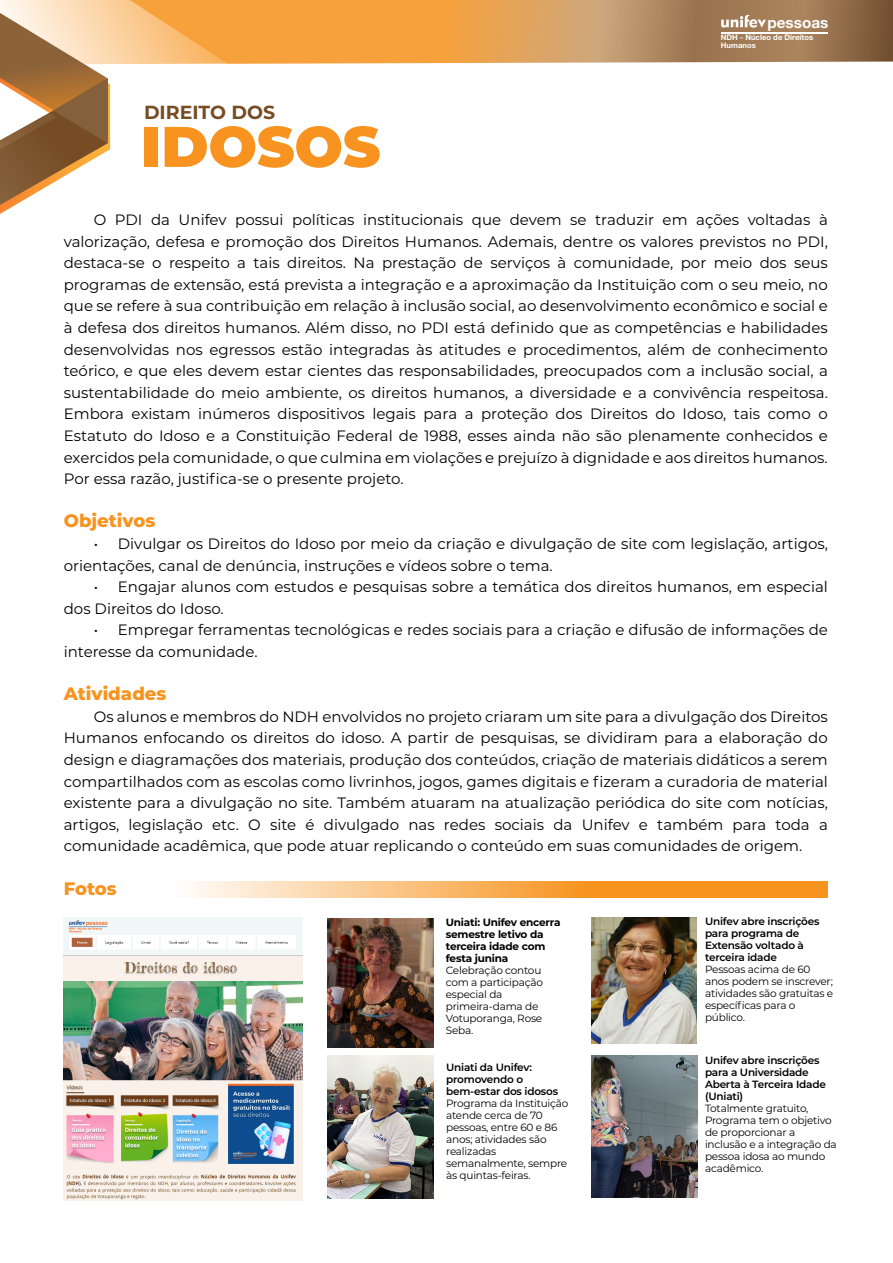
<style>
.page{position:relative;width:893px;height:1263px;background:#fff}
.page>*{position:absolute;margin:0;border:0;box-sizing:border-box;transform-origin:0 0}
.t1{font:900 57.15px "Montserrat";color:#f7931e}
.t2{font:700 18.9px "Montserrat";color:#754c24}
.t3{font:800 18px "Montserrat";color:#f7931e}
.t4{font:700 15.3px "Helvetica Neue LT Pro";color:#fff}
.t5{font:15px/21.6px "Montserrat";color:#000}
.t6{font:10.5px/12px "Montserrat";letter-spacing:-.02em;color:#000}
.t7{font:600 10.5px/12px "Montserrat";letter-spacing:-.02em;color:#000}
.t8{font:700 10.5px/12px "Montserrat";letter-spacing:-.02em;color:#000}
.t9{font:700 7.65px/7.6px "Helvetica Neue LT Pro";color:#fff}
</style>
<div class="page">
<svg style="left:189px;top:881px;width:639px;height:17px;background:#f9b361"></svg>
<svg style="left:228px;top:0;width:665px;height:64px;background:#ce9453"></svg>
<svg style="left:0;top:0;width:228px;height:214px"></svg>
<hr style="left:721px;top:32px;width:107px;height:1px;background:#fff">
<svg style="left:721px;top:15px;width:45px;height:13px"></svg>
<img style="left:328px;top:918px;width:105px;height:129px">
<img style="left:328px;top:1055px;width:106px;height:143px">
<img style="left:591px;top:917px;width:105px;height:127px">
<img style="left:591px;top:1055px;width:106px;height:143px">
<img style="left:64px;top:918px;width:239px;height:282px">
<p class="t4" style="left:767px;top:13px;width:62px">pessoas</p>
<p class="t2" style="left:144px;top:99px;width:133px">DIREITO DOS</p>
<h1 class="t1" style="left:141px;top:104px;width:241px">IDOSOS</h1>
<p class="t9" style="left:721px;top:34px;width:94px">NDH - Núcleo de Direitos<br>Humanos</p>
<p class="t5" style="left:64px;top:208px;width:766px;text-align:justify;text-indent:30px">O PDI da Unifev possui políticas institucionais que devem se traduzir em ações voltadas à valorização, defesa e promoção dos Direitos Humanos. Ademais, dentre os valores previstos no PDI, destaca-se o respeito a tais direitos. Na prestação de serviços à comunidade, por meio dos seus programas de extensão, está prevista a integração e a aproximação da Instituição com o seu meio, no que se refere à sua contribuição em relação à inclusão social, ao desenvolvimento econômico e social e à defesa dos direitos humanos. Além disso, no PDI está definido que as competências e habilidades desenvolvidas nos egressos estão integradas às atitudes e procedimentos, além de conhecimento teórico, e que eles devem estar cientes das responsabilidades, preocupados com a inclusão social, a sustentabilidade do meio ambiente, os direitos humanos, a diversidade e a convivência respeitosa.<br>Embora existam inúmeros dispositivos legais para a proteção dos Direitos do Idoso, tais como o Estatuto do Idoso e a Constituição Federal de 1988, esses ainda não são plenamente conhecidos e exercidos pela comunidade, o que culmina em violações e prejuízo à dignidade e aos direitos humanos.<br>Por essa razão, justifica-se o presente projeto.</p>
<p class="t3" style="left:64px;top:508px;width:93px">Objetivos</p>
<p class="t5" style="left:64px;top:532px;width:766px;text-indent:30px">• Divulgar os Direitos do Idoso por meio da criação e divulgação de site com legislação, artigos, orientações, canal de denúncia, instruções e vídeos sobre o tema.</p>
<p class="t5" style="left:64px;top:576px;width:766px;text-indent:30px">• Engajar alunos com estudos e pesquisas sobre a temática dos direitos humanos, em especial dos Direitos do Idoso.</p>
<p class="t5" style="left:64px;top:619px;width:766px;text-indent:30px">• Empregar ferramentas tecnológicas e redes sociais para a criação e difusão de informações de interesse da comunidade.</p>
<p class="t3" style="left:64px;top:681px;width:104px">Atividades</p>
<p class="t5" style="left:64px;top:705px;width:766px;text-align:justify;text-indent:30px">Os alunos e membros do NDH envolvidos no projeto criaram um site para a divulgação dos Direitos Humanos enfocando os direitos do idoso. A partir de pesquisas, se dividiram para a elaboração do design e diagramações dos materiais, produção dos conteúdos, criação de materiais didáticos a serem compartilhados com as escolas como livrinhos, jogos, games digitais e fizeram a curadoria de material existente para a divulgação no site. Também atuaram na atualização periódica do site com notícias, artigos, legislação etc. O site é divulgado nas redes sociais da Unifev e também para toda a comunidade acadêmica, que pode atuar replicando o conteúdo em suas comunidades de origem.</p>
<p class="t3" style="left:64px;top:875px;width:54px">Fotos</p>
<p class="t8" style="left:446px;top:915px;width:116px">Uniati: Unifev encerra semestre letivo da terceira idade com festa junina</p>
<p class="t6" style="left:446px;top:964px;width:99px">Celebração contou com a participação especial da primeira-dama de<br>Votuporanga, Rose<br>Seba.</p>
<p class="t7" style="left:446px;top:1061px;width:113px">Uniati da Unifev: promovendo o bem-estar dos idosos</p>
<p class="t6" style="left:446px;top:1097px;width:124px">Programa da Instituição atende cerca de 70 pessoas, entre 60 e 86 anos; atividades são realizadas semanalmente, sempre às quintas-feiras.</p>
<p class="t7" style="left:705px;top:915px;width:116px">Unifev abre inscrições para programa de<br>Extensão voltado à terceira idade</p>
<p class="t6" style="left:705px;top:963px;width:130px">Pessoas acima de 60 anos podem se inscrever; atividades são gratuitas e específicas para o público.</p>
<p class="t7" style="left:705px;top:1054px;width:123px">Unifev abre inscrições para a Universidade<br>Aberta à Terceira Idade (Uniati)</p>
<p class="t6" style="left:705px;top:1102px;width:133px">Totalmente gratuito,<br>Programa tem o objetivo de proporcionar a inclusão e a integração da pessoa idosa ao mundo acadêmico.</p>
</div>
